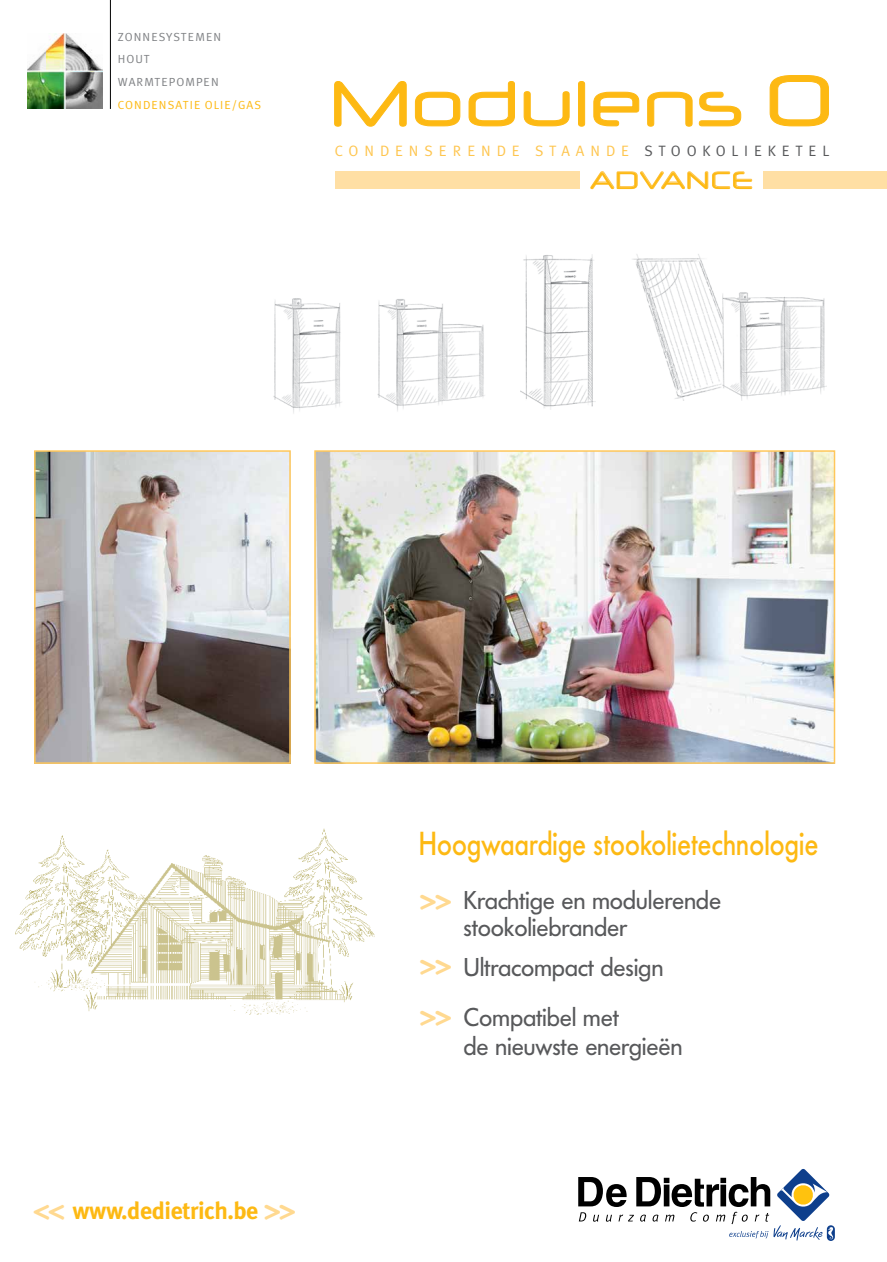
<style>
.page{position:relative;width:887px;height:1262px;background:#fff}
.page>*{position:absolute;margin:0;border:0;box-sizing:border-box;transform-origin:0 0}
.t1{font:72px "Neuropol X Free";color:#fdb913}
.t2{font:63px "Neuropol X Free";letter-spacing:-.05em;color:#fdb913}
.t3{font:35.25px/65.1px "Neuropol X Free";color:#ffd990}
.t4{font:500 33px "Futura BQ";letter-spacing:-.01em;color:#fdb913;scale:.85 1}
.t5{font:25.5px/26.7px "Futura BQ";letter-spacing:-.01em;color:#58595b}
.t6{font:700 24.15px "Meta Plus";letter-spacing:-.02em;color:#fdb913}
.t7{font:24px "Neuropol X Free";color:#fdb913}
.t8{font:15px "Meta Plus Normal";letter-spacing:.385em;color:#fec54e}
.t9{font:11.7px/22.6px "Meta Plus Normal Caps";letter-spacing:.08em;color:#808285}
.t10{font:11.7px "Meta Plus Normal Caps";letter-spacing:.09em;color:#fdb913}
.s1{color:#58595b}
.s2{font-family:"Neuropol X Free";font-weight:400;font-size:35.25px;color:#ffd990}
</style>
<div class="page">
<div style="left:335px;top:171px;width:552px;height:18px;background:#ffdfa4"></div>
<div style="left:580px;top:169px;width:183px;height:22px;background:#fff"></div>
<svg style="left:590px;top:171px;width:162px;height:19px"></svg>
<svg style="left:334px;top:81px;width:73px;height:46px"></svg>
<svg style="left:414px;top:91px;width:46px;height:36px"></svg>
<svg style="left:468px;top:81px;width:47px;height:46px"></svg>
<svg style="left:523px;top:91px;width:47px;height:36px"></svg>
<div style="left:578px;top:81px;width:7px;height:45px;border:1px solid #fdb913;border-radius:3px"></div>
<svg style="left:593px;top:91px;width:46px;height:36px"></svg>
<svg style="left:647px;top:91px;width:94px;height:36px"></svg>
<svg style="left:769px;top:75px;width:60px;height:52px"></svg>
<img style="left:27px;top:33px;width:75px;height:76px">
<hr style="left:110px;top:0;width:1px;height:109px;background:#000">
<div style="left:8px;top:33px;width:38px;height:37px;background:#fff"></div>
<svg style="left:65px;top:72px;width:38px;height:37px"></svg>
<svg style="left:65px;top:33px;width:37px;height:37px"></svg>
<img style="left:15px;top:828px;width:359px;height:186px">
<img style="left:520px;top:254px;width:75px;height:155px">
<img style="left:632px;top:254px;width:194px;height:146px">
<img style="left:377px;top:299px;width:108px;height:112px">
<img style="left:273px;top:298px;width:69px;height:116px">
<img style="left:317px;top:453px;width:515px;height:307px">
<div style="left:314px;top:450px;width:521px;height:313px;border:2px solid #ffc75a"></div>
<img style="left:37px;top:453px;width:251px;height:307px">
<div style="left:34px;top:450px;width:257px;height:313px;border:2px solid #ffc75a"></div>
<svg style="left:578px;top:1168px;width:257px;height:72px"></svg>
<p class="t9" style="left:118px;top:25px;width:105px">zONNESYSTEMEN<br>HOUT<br>WARMTEPOMPEN</p>
<p class="t10" style="left:118px;top:98px;width:145px">CONDENSATIE OLIE/GAS</p>
<h1 class="t1" style="left:764px;top:54px;width:74px">O</h1>
<h2 class="t2" style="left:329px;top:63px;width:417px">Modulens</h2>
<p class="t8" style="left:335px;top:142px;width:496px">CONDENSERENDE STAANDE <span class="s1">STOOKOLIEKETEL</span></p>
<p class="t7" style="left:590px;top:165px;width:165px">ADVANCE</p>
<p class="t6" style="left:34px;top:1196px;width:263px"><span class="s2">&lt;&lt;</span> www.dedietrich.be <span class="s2">&gt;&gt;</span></p>
<p class="t4" style="left:419px;top:824px;width:472px">Hoogwaardige stookolietechnologie</p>
<h3 class="t3" style="left:418px;top:866px;width:35px">&gt;&gt; &gt;&gt;</h3>
<h3 class="t3" style="left:418px;top:982px;width:35px">&gt;&gt;</h3>
<p class="t5" style="left:463px;top:886px;width:259px">Krachtige en modulerende stookoliebrander</p>
<p class="t5" style="left:463px;top:941px;width:201px;line-height:50.6px">Ultracompact design<br>Compatibel met</p>
<p class="t5" style="left:463px;top:1032px;width:221px">de nieuwste energieën</p>
</div>
